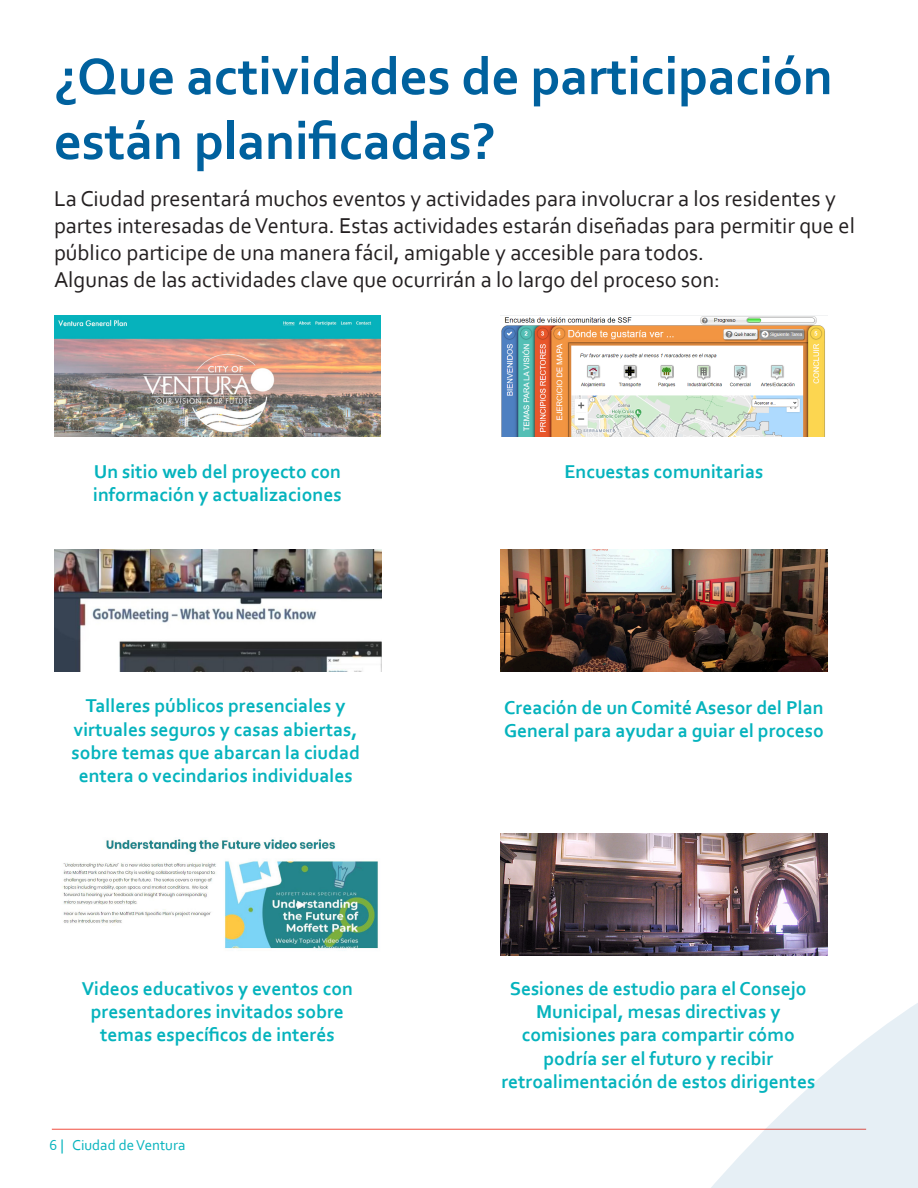
<style>
.page{position:relative;width:918px;height:1188px;background:#fff}
.page>*{position:absolute;margin:0;border:0;box-sizing:border-box;transform-origin:0 0}
.t1{font:700 54px/64.8px "Corbel";color:#00619e}
.t2{font:22.5px/27px "Corbel";color:#231f20}
.t3{font:700 19.5px/23.4px "Corbel";color:#05b3bd;text-align:center}
.t4{font:15px "Corbel";color:#05b3bd}
</style>
<div class="page">
<hr style="left:52px;top:1129px;width:814px;height:1px;background:#f26154">
<svg style="left:703px;top:549px;width:163px;height:639px"></svg>
<svg style="left:866px;top:1003px;width:52px;height:185px;background:#e8f0f5"></svg>
<img style="left:54px;top:550px;width:328px;height:121px">
<img style="left:501px;top:315px;width:326px;height:122px">
<img style="left:54px;top:315px;width:327px;height:122px">
<img style="left:62px;top:839px;width:316px;height:112px">
<img style="left:501px;top:549px;width:326px;height:122px">
<img style="left:501px;top:834px;width:326px;height:121px">
<p class="t1" style="left:54px;top:43px;width:780px">¿Que actividades de participación están planificadas?</p>
<p class="t2" style="left:54px;top:184px;width:802px">La Ciudad presentará muchos eventos y actividades para involucrar a los residentes y partes interesadas de Ventura. Estas actividades estarán diseñadas para permitir que el público participe de una manera fácil, amigable y accesible para todos.</p>
<p class="t2" style="left:54px;top:265px;width:668px">Algunas de las actividades clave que ocurrirán a lo largo del proceso son:</p>
<p class="t3" style="left:93px;top:459px;width:250px;text-align:left">Un sitio web del proyecto con información y actualizaciones</p>
<p class="t3" style="left:71px;top:694px;width:290px">Talleres públicos presenciales y virtuales seguros y casas abiertas, sobre temas que abarcan la ciudad entera o vecindarios individuales</p>
<p class="t3" style="left:82px;top:976px;width:273px">Videos educativos y eventos con presentadores invitados sobre temas específicos de interés</p>
<p class="t4" style="left:50px;top:1136px;width:137px">6 | Ciudad de Ventura</p>
<p class="t3" style="left:565px;top:459px;width:200px">Encuestas comunitarias</p>
<p class="t3" style="left:504px;top:695px;width:321px;text-align:left">Creación de un Comité Asesor del Plan<br>General para ayudar a guiar el proceso</p>
<p class="t3" style="left:501px;top:976px;width:315px">Sesiones de estudio para el Consejo Municipal, mesas directivas y comisiones para compartir cómo podría ser el futuro y recibir retroalimentación de estos dirigentes</p>
</div>
